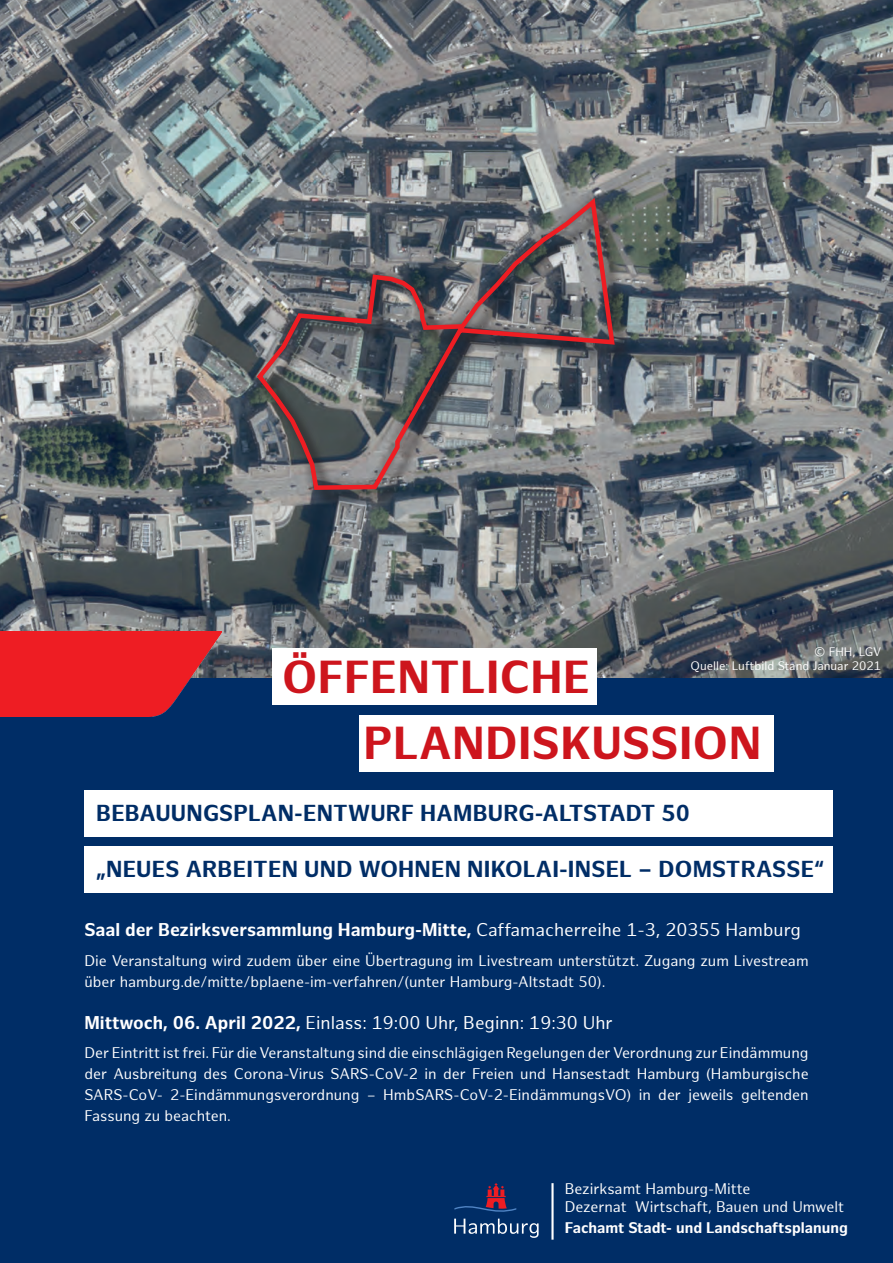
<style>
.page{position:relative;width:893px;height:1263px;background:#fff}
.page>*{position:absolute;margin:0;border:0;box-sizing:border-box;transform-origin:0 0}
.t1{font:700 45px "Hamburg Sans";letter-spacing:.01em;color:#cd151d}
.t2{font:700 22.5px "Hamburg Sans";letter-spacing:.01em;color:#002d66}
.t3{font:700 18px "Hamburg Sans";color:#fff}
.t4{font:18px "Hamburg Sans";color:#fff}
.t5{font:15px/21px "Hamburg Sans";color:#fff}
.t6{font:700 15px "Hamburg Sans";color:#fff}
.t7{font:12px/14.4px "Hamburg Sans";color:#fff;text-align:right}
.s1{font-weight:400}
.s2{font-weight:700}
</style>
<div class="page">
<img style="left:0;top:0;width:893px;height:678px">
<div style="left:0;top:678px;width:893px;height:585px;background:#002d66"></div>
<div style="left:360px;top:715px;width:414px;height:57px;background:#fff"></div>
<div style="left:84px;top:790px;width:749px;height:46px;background:#fff"></div>
<img style="left:0;top:631px;width:222px;height:86px">
<div style="left:272px;top:648px;width:325px;height:57px;background:#fff"></div>
<svg style="left:454px;top:1183px;width:85px;height:55px"></svg>
<hr style="left:551px;top:1183px;width:3px;height:57px;background:#fff">
<div style="left:84px;top:846px;width:749px;height:47px;background:#fff"></div>
<div style="left:260px;top:202px;width:373px;height:306px;background:#231f20;opacity:.75"></div>
<div style="left:248px;top:190px;width:376px;height:309px;background:#231f20;opacity:.75"></div>
<svg style="left:254px;top:194px;width:363px;height:298px;background:#716c71"></svg>
<h1 class="t1" style="left:282px;top:651px;width:309px">ÖFFENTLICHE</h1>
<p class="t7" style="left:690px;top:645px;width:192px">© FHH, LGV<br>Quelle: Luftbild Stand Januar 2021</p>
<h1 class="t1" style="left:363px;top:717px;width:399px">PLANDISKUSSION</h1>
<h2 class="t2" style="left:96px;top:800px;width:595px">BEBAUUNGSPLAN-ENTWURF HAMBURG-ALTSTADT 50</h2>
<h2 class="t2" style="left:96px;top:856px;width:730px">„NEUES ARBEITEN UND WOHNEN NIKOLAI-INSEL – DOMSTRASSE“</h2>
<p class="t3" style="left:84px;top:919px;width:718px">Saal der Bezirksversammlung Hamburg-Mitte, <span class="s1">Caffamacherreihe 1-3, 20355 Hamburg</span></p>
<p class="t5" style="left:84px;top:950px;width:726px">Die Veranstaltung wird zudem über eine Übertragung im Livestream unterstützt. Zugang zum Livestream über hamburg.de/mitte/bplaene-im-verfahren/(unter Hamburg-Altstadt 50).</p>
<p class="t4" style="left:84px;top:1012px;width:530px"><span class="s2">Mittwoch, 06. April 2022,</span> Einlass: 19:00 Uhr, Beginn: 19:30 Uhr</p>
<p class="t5" style="left:84px;top:1043px;width:726px;text-align:justify">Der Eintritt ist frei. Für die Veranstaltung sind die einschlägigen Regelungen der Verordnung zur Eindämmung der Ausbreitung des Corona-Virus SARS-CoV-2 in der Freien und Hansestadt Hamburg (Hamburgische SARS-CoV- 2-Eindämmungsverordnung – HmbSARS-CoV-2-EindämmungsVO) in der jeweils geltenden Fassung zu beachten.</p>
<p class="t5" style="left:565px;top:1180px;width:281px;line-height:18px">Bezirksamt Hamburg-Mitte<br>Dezernat Wirtschaft, Bauen und Umwelt</p>
<p class="t6" style="left:565px;top:1219px;width:285px">Fachamt Stadt- und Landschaftsplanung</p>
</div>
